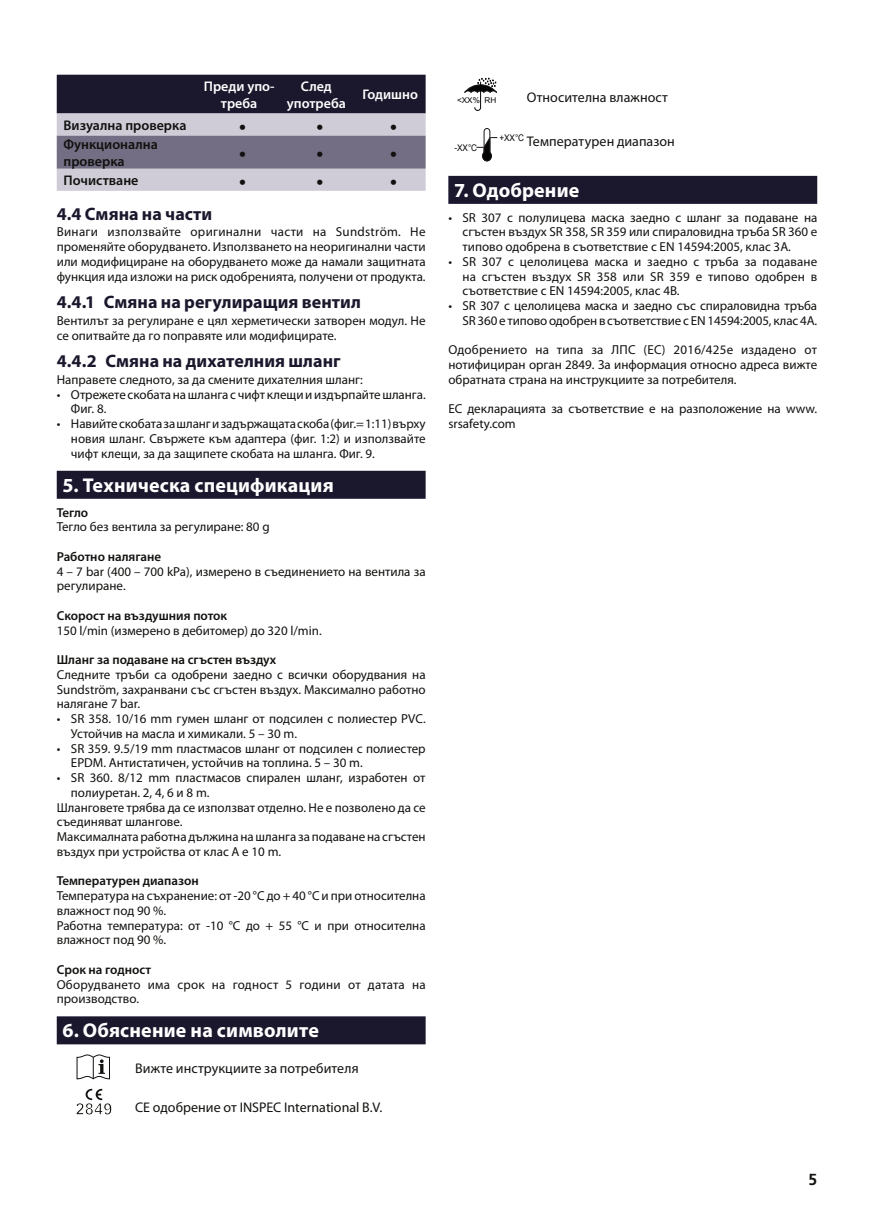
<style>
.page{position:relative;width:874px;height:1225px;background:#fff}
.page>*{position:absolute;margin:0;border:0;box-sizing:border-box;transform-origin:0 0}
.t1{font:600 22px "Myriad Pro";color:#11110f}
.t2{font:700 20px "Myriad Pro";letter-spacing:.01em;color:#fff}
.t3{font:700 18px "Myriad Pro";color:#1b182d}
.t4{font:700 16px "Frutiger LT Pro";color:#11110f}
.t5{font:14px "Myriad Pro";letter-spacing:.005em;color:#11110f}
.t6{font:600 14px/16.8px "Myriad Pro";color:#11110f}
.t7{font:600 14px/16.8px "Myriad Pro";color:#fff;text-align:center}
.t8{font:13px/14.8px "Myriad Pro";color:#11110f}
.t9{font:600 13px "Myriad Pro";color:#11110f}
.t10{font:9.2px "Arial";color:#060504;scale:.89 1}
.t11{font:8px "Arial";color:#060504}
</style>
<div class="page">
<div style="left:57px;top:471px;width:368px;height:28px;background:#1b182d"></div>
<div style="left:57px;top:1016px;width:368px;height:28px;background:#1b182d"></div>
<svg style="left:57px;top:75px;width:368px;height:116px;background:#797687"></svg>
<svg style="left:77px;top:1054px;width:33px;height:25px"></svg>
<svg style="left:76px;top:1088px;width:36px;height:27px"></svg>
<div style="left:448px;top:176px;width:368px;height:28px;background:#1b182d"></div>
<svg style="left:464px;top:78px;width:32px;height:33px"></svg>
<svg style="left:476px;top:128px;width:21px;height:33px"></svg>
<p class="t7" style="left:204px;top:77px;width:72px">Преди упо&shy;треба</p>
<p class="t7" style="left:287px;top:77px;width:60px">След употреба</p>
<p class="t7" style="left:362px;top:86px;width:57px">Годишно</p>
<p class="t6" style="left:63px;top:116px;width:124px">Визуална проверка</p>
<h1 class="t1" style="left:239px;top:111px;width:8px">•</h1>
<h1 class="t1" style="left:316px;top:111px;width:8px">•</h1>
<h1 class="t1" style="left:390px;top:111px;width:8px">•</h1>
<p class="t6" style="left:63px;top:136px;width:96px">Функционална проверка</p>
<h1 class="t1" style="left:239px;top:139px;width:8px">•</h1>
<h1 class="t1" style="left:316px;top:139px;width:8px">•</h1>
<h1 class="t1" style="left:390px;top:139px;width:8px">•</h1>
<p class="t6" style="left:63px;top:171px;width:76px">Почистване</p>
<h1 class="t1" style="left:239px;top:167px;width:8px">•</h1>
<h1 class="t1" style="left:316px;top:167px;width:8px">•</h1>
<h1 class="t1" style="left:390px;top:167px;width:8px">•</h1>
<h3 class="t3" style="left:57px;top:202px;width:157px">4.4 Смяна на части</h3>
<p class="t8" style="left:57px;top:224px;width:370px;text-align:justify">Винаги използвайте оригинални части на Sundström. Не променяйте оборудването. Използването на неоригинални части или модифициране на оборудването може да намали защитната функция ида изложи на риск одобренията, получени от продукта.</p>
<h3 class="t3" style="left:57px;top:290px;width:305px">4.4.1 Смяна на регулиращия вентил</h3>
<p class="t8" style="left:57px;top:313px;width:370px">Вентилът за регулиране е цял херметически затворен модул. Не се опитвайте да го поправяте или модифицирате.</p>
<h3 class="t3" style="left:57px;top:349px;width:285px">4.4.2 Смяна на дихателния шланг</h3>
<p class="t8" style="left:57px;top:372px;width:307px">Направете следното, за да смените дихателния шланг:</p>
<p class="t8" style="left:71px;top:387px;width:356px;text-indent:-14px">• Отрежете скобата на шланга с чифт клещи и издърпайте шланга.<br>Фиг. 8.</p>
<p class="t8" style="left:71px;top:416px;width:356px;text-align:justify;text-indent:-14px">• Навийте скобата за шланг и задържащата скоба (фиг.= 1:11) върху новия шланг. Свържете към адаптера (фиг. 1:2) и използвайте чифт клещи, за да защипете скобата на шланга. Фиг. 9.</p>
<h2 class="t2" style="left:62px;top:472px;width:273px">5. Техническа спецификация</h2>
<p class="t9" style="left:57px;top:504px;width:33px">Тегло</p>
<p class="t8" style="left:57px;top:519px;width:214px">Тегло без вентила за регулиране: 80 g</p>
<p class="t9" style="left:57px;top:548px;width:106px">Работно налягане</p>
<p class="t8" style="left:57px;top:563px;width:370px">4 – 7 bar (400 – 700 kPa), измерено в съединението на вентила за регулиране.</p>
<p class="t9" style="left:57px;top:607px;width:172px">Скорост на въздушния поток</p>
<p class="t8" style="left:57px;top:622px;width:266px">150 l/min (измерено в дебитомер) до 320 l/min.</p>
<p class="t9" style="left:57px;top:651px;width:221px">Шланг за подаване на сгъстен въздух</p>
<p class="t8" style="left:57px;top:667px;width:370px;text-align:justify">Следните тръби са одобрени заедно с всички оборудвания на Sundström, захранвани със сгъстен въздух. Максимално работно налягане 7 bar.</p>
<p class="t8" style="left:71px;top:711px;width:356px;text-indent:-14px">• SR 358. 10/16 mm гумен шланг от подсилен с полиестер PVC.<br>Устойчив на масла и химикали. 5 – 30 m.</p>
<p class="t8" style="left:71px;top:740px;width:356px;text-indent:-14px">• SR 359. 9.5/19 mm пластмасов шланг от подсилен с полиестер<br>EPDM. Антистатичен, устойчив на топлина. 5 – 30 m.</p>
<p class="t8" style="left:57px;top:770px;width:370px">• SR 360. 8/12 mm пластмасов спирален шланг, изработен от</p>
<p class="t8" style="left:71px;top:785px;width:140px">полиуретан. 2, 4, 6 и 8 m.</p>
<p class="t8" style="left:57px;top:799px;width:370px">Шланговете трябва да се използват отделно. Не е позволено да се</p>
<p class="t8" style="left:57px;top:814px;width:127px">съединяват шлангове.</p>
<p class="t8" style="left:57px;top:829px;width:370px">Максималната работна дължина на шланга за подаване на сгъстен</p>
<p class="t8" style="left:57px;top:844px;width:226px">въздух при устройства от клас А е 10 m.</p>
<p class="t9" style="left:57px;top:872px;width:143px">Температурен диапазон</p>
<p class="t8" style="left:57px;top:888px;width:370px">Температура на съхранение: от -20 °C до + 40 °C и при относителна влажност под 90 %.<br>Работна температура: от -10 °C до + 55 °C и при относителна влажност под 90 %.</p>
<p class="t9" style="left:57px;top:961px;width:96px">Срок на годност</p>
<p class="t8" style="left:57px;top:976px;width:370px">Оборудването има срок на годност 5 години от датата на производство.</p>
<h2 class="t2" style="left:62px;top:1017px;width:258px">6. Обяснение на символите</h2>
<p class="t5" style="left:135px;top:1060px;width:225px">Вижте инструкциите за потребителя</p>
<p class="t5" style="left:135px;top:1098px;width:248px">CE одобрение от INSPEC International B.V.</p>
<p class="t11" style="left:457px;top:95px;width:41px">&lt;XX% RH</p>
<p class="t5" style="left:526px;top:89px;width:143px">Относителна влажност</p>
<p class="t10" style="left:499px;top:131px;width:29px">+XX°C</p>
<p class="t10" style="left:454px;top:142px;width:27px">-XX°C</p>
<p class="t5" style="left:526px;top:132px;width:149px">Температурен диапазон</p>
<h2 class="t2" style="left:454px;top:177px;width:127px">7. Одобрение</h2>
<p class="t8" style="left:462px;top:210px;width:356px;text-align:justify;text-indent:-14px">• SR 307 с полулицева маска заедно с шланг за подаване на сгъстен въздух SR 358, SR 359 или спираловидна тръба SR 360 е типово одобрена в съответствие с EN 14594:2005, клас 3A.</p>
<p class="t8" style="left:462px;top:254px;width:356px;text-align:justify;text-indent:-14px">• SR 307 с целолицева маска и заедно с тръба за подаване на сгъстен въздух SR 358 или SR 359 е типово одобрен в съответствие с EN 14594:2005, клас 4B.</p>
<p class="t8" style="left:448px;top:298px;width:370px;text-align:right">• SR 307 с целолицева маска и заедно със спираловидна тръба<br>SR 360 е типово одобрен в съответствие с EN 14594:2005, клас 4A.</p>
<p class="t8" style="left:448px;top:342px;width:370px;text-align:justify">Одобрението на типа за ЛПС (ЕС) 2016/425е издадено от нотифициран орган 2849. За информация относно адреса вижте обратната страна на инструкциите за потребителя.</p>
<p class="t8" style="left:448px;top:401px;width:370px">ЕС декларацията за съответствие е на разположение на www. srsafety.com</p>
<p class="t4" style="left:808px;top:1169px;width:10px">5</p>
</div>
